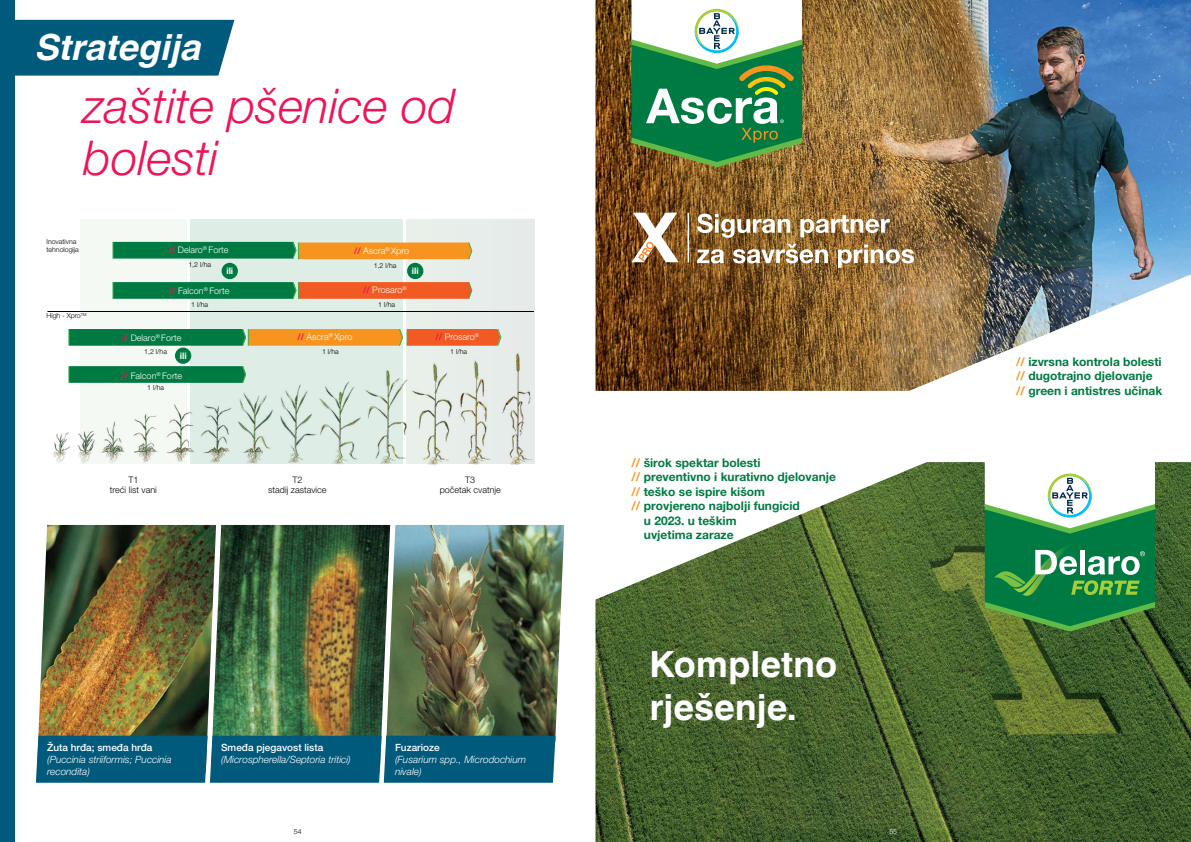
<style>
.page{position:relative;width:1191px;height:842px;background:#fff}
.page>*{position:absolute;margin:0;border:0;box-sizing:border-box;transform-origin:0 0}
.t1{font:italic 300 48px/52px "Helvetica Neue LT Pro";color:#ed1556}
.t2{font:700 36px/43.2px "Helvetica World";color:#fff}
.t3{font:italic 700 36px "Helvetica World";color:#fff}
.t4{font:700 12px/14.4px "Helvetica Neue LT Pro";color:#007a43}
.t5{font:italic 300 10px/12px "Helvetica Neue LT Pro";color:#fff}
.t6{font:500 10px "Helvetica Neue LT Pro";color:#fff}
.t7{font:300 9px "Helvetica Neue LT Pro";color:#fff}
.t8{font:300 9px/10.8px "Helvetica Neue LT Pro";color:#000;text-align:center}
.t9{font:700 9px "Helvetica Neue LT Pro";color:#fff}
.t10{font:300 7px/8.4px "Helvetica Neue LT Pro";color:#000}
.t11{font:300 7px "Helvetica Neue LT Pro";color:#fff}
.s1{font-weight:700;color:#ed1556}
.s2{color:#f7941e}
</style>
<div class="page">
<div style="left:14px;top:20px;width:220px;height:56px;background:#005a7c"></div>
<div style="left:0;top:0;width:14px;height:842px;background:#005a7c"></div>
<div style="left:80px;top:219px;width:107px;height:245px;background:#f4faf3"></div>
<div style="left:406px;top:219px;width:128px;height:245px;background:#e6edea"></div>
<div style="left:191px;top:219px;width:212px;height:245px;background:#deede6"></div>
<img style="left:53px;top:350px;width:482px;height:115px">
<svg style="left:68px;top:366px;width:178px;height:17px;background:#077d47"></svg>
<svg style="left:112px;top:242px;width:360px;height:17px;background:#7b8b39"></svg>
<svg style="left:112px;top:282px;width:360px;height:17px;background:#776f38"></svg>
<svg style="left:68px;top:329px;width:433px;height:17px;background:#908136"></svg>
<hr style="left:47px;top:311px;width:487px;height:1px;background:#000">
<img style="left:38px;top:525px;width:173px;height:211px">
<img style="left:211px;top:525px;width:175px;height:211px">
<img style="left:386px;top:525px;width:178px;height:217px">
<div style="left:36px;top:736px;width:519px;height:47px;background:#005a7c"></div>
<img style="left:595px;top:0;width:596px;height:391px">
<img style="left:595px;top:462px;width:596px;height:380px">
<svg style="left:697px;top:214px;width:93px;height:24px"></svg>
<svg style="left:800px;top:215px;width:89px;height:22px"></svg>
<svg style="left:697px;top:249px;width:27px;height:14px"></svg>
<svg style="left:733px;top:244px;width:95px;height:19px"></svg>
<svg style="left:838px;top:244px;width:76px;height:24px"></svg>
<hr style="left:687px;top:213px;width:2px;height:49px;background:#fff">
<svg style="left:631px;top:213px;width:47px;height:49px"></svg>
<svg style="left:631px;top:0;width:171px;height:167px"></svg>
<svg style="left:984px;top:462px;width:171px;height:169px"></svg>
<div style="left:222px;top:263px;width:16px;height:16px;background:#007a43;border-radius:50%"></div>
<div style="left:175px;top:348px;width:16px;height:16px;background:#007a43;border-radius:50%"></div>
<div style="left:407px;top:263px;width:16px;height:16px;background:#007a43;border-radius:50%"></div>
<h2 class="t3" style="left:36px;top:26px;width:168px">Strategija</h2>
<h1 class="t1" style="left:84px;top:80px;width:373px">zaštite pšenice od bolesti</h1>
<p class="t10" style="left:46px;top:237px;width:34px">Inovativna tehnologija</p>
<p class="t10" style="left:46px;top:311px;width:42px">High - Xpro<sup>TM</sup></p>
<p class="t7" style="left:169px;top:244px;width:61px"><span class="s1">//</span> Delaro<sup>®</sup> Forte</p>
<p class="t7" style="left:169px;top:285px;width:62px"><span class="s1">//</span> Falcon<sup>®</sup> Forte</p>
<p class="t7" style="left:363px;top:284px;width:45px"><span class="s1">//</span> Prosaro<sup>®</sup></p>
<p class="t7" style="left:354px;top:245px;width:57px"><span class="s1">//</span> Ascra<sup>®</sup> Xpro</p>
<p class="t10" style="left:188px;top:260px;width:24px">1,2 l/ha</p>
<p class="t10" style="left:191px;top:300px;width:18px">1 l/ha</p>
<p class="t10" style="left:378px;top:300px;width:18px">1 l/ha</p>
<p class="t10" style="left:374px;top:261px;width:24px">1,2 l/ha</p>
<p class="t9" style="left:226px;top:265px;width:8px">ili</p>
<p class="t9" style="left:412px;top:265px;width:8px">ili</p>
<p class="t7" style="left:122px;top:332px;width:61px"><span class="s1">//</span> Delaro<sup>®</sup> Forte</p>
<p class="t7" style="left:122px;top:370px;width:62px"><span class="s1">//</span> Falcon<sup>®</sup> Forte</p>
<p class="t10" style="left:144px;top:347px;width:24px">1,2 l/ha</p>
<p class="t9" style="left:180px;top:350px;width:8px">ili</p>
<p class="t7" style="left:297px;top:331px;width:57px"><span class="s1">//</span> Ascra<sup>®</sup> Xpro</p>
<p class="t7" style="left:435px;top:331px;width:45px"><span class="s1">//</span> Prosaro<sup>®</sup></p>
<p class="t10" style="left:322px;top:347px;width:18px">1 l/ha</p>
<p class="t10" style="left:450px;top:347px;width:18px">1 l/ha</p>
<p class="t10" style="left:147px;top:383px;width:18px">1 l/ha</p>
<p class="t8" style="left:110px;top:474px;width:49px">T1<br>treći list vani</p>
<p class="t8" style="left:440px;top:474px;width:63px">T3<br>početak cvatnje</p>
<p class="t8" style="left:268px;top:474px;width:60px">T2<br>stadij zastavice</p>
<p class="t6" style="left:47px;top:741px;width:107px">Žuta hrđa; smeđa hrđa</p>
<p class="t5" style="left:47px;top:753px;width:126px">(Puccinia striiformis; Puccinia recondita)</p>
<p class="t6" style="left:221px;top:741px;width:104px">Smeđa pjegavost lista</p>
<p class="t5" style="left:221px;top:753px;width:131px">(Microspherella/Septoria tritici)</p>
<p class="t6" style="left:395px;top:741px;width:46px">Fuzarioze</p>
<p class="t5" style="left:395px;top:753px;width:133px">(Fusarium spp., Microdochium nivale)</p>
<p class="t4" style="left:631px;top:455px;width:131px"><span class="s2">//</span> širok spektar bolesti</p>
<p class="t4" style="left:631px;top:470px;width:206px"><span class="s2">//</span> preventivno i kurativno djelovanje</p>
<p class="t4" style="left:631px;top:484px;width:135px"><span class="s2">//</span> teško se ispire kišom</p>
<p class="t4" style="left:631px;top:498px;width:170px"><span class="s2">//</span> provjereno najbolji fungicid</p>
<p class="t4" style="left:644px;top:513px;width:94px">u 2023. u teškim</p>
<p class="t4" style="left:644px;top:527px;width:91px">uvjetima zaraze</p>
<h2 class="t2" style="left:649px;top:643px;width:189px">Kompletno rješenje.</h2>
<p class="t10" style="left:294px;top:827px;width:9px">54</p>
<p class="t11" style="left:889px;top:827px;width:9px">55</p>
<p class="t4" style="left:1016px;top:354px;width:148px"><span class="s2">//</span> izvrsna kontrola bolesti <span class="s2">//</span> dugotrajno djelovanje <span class="s2">//</span> green i antistres učinak</p>
</div>
